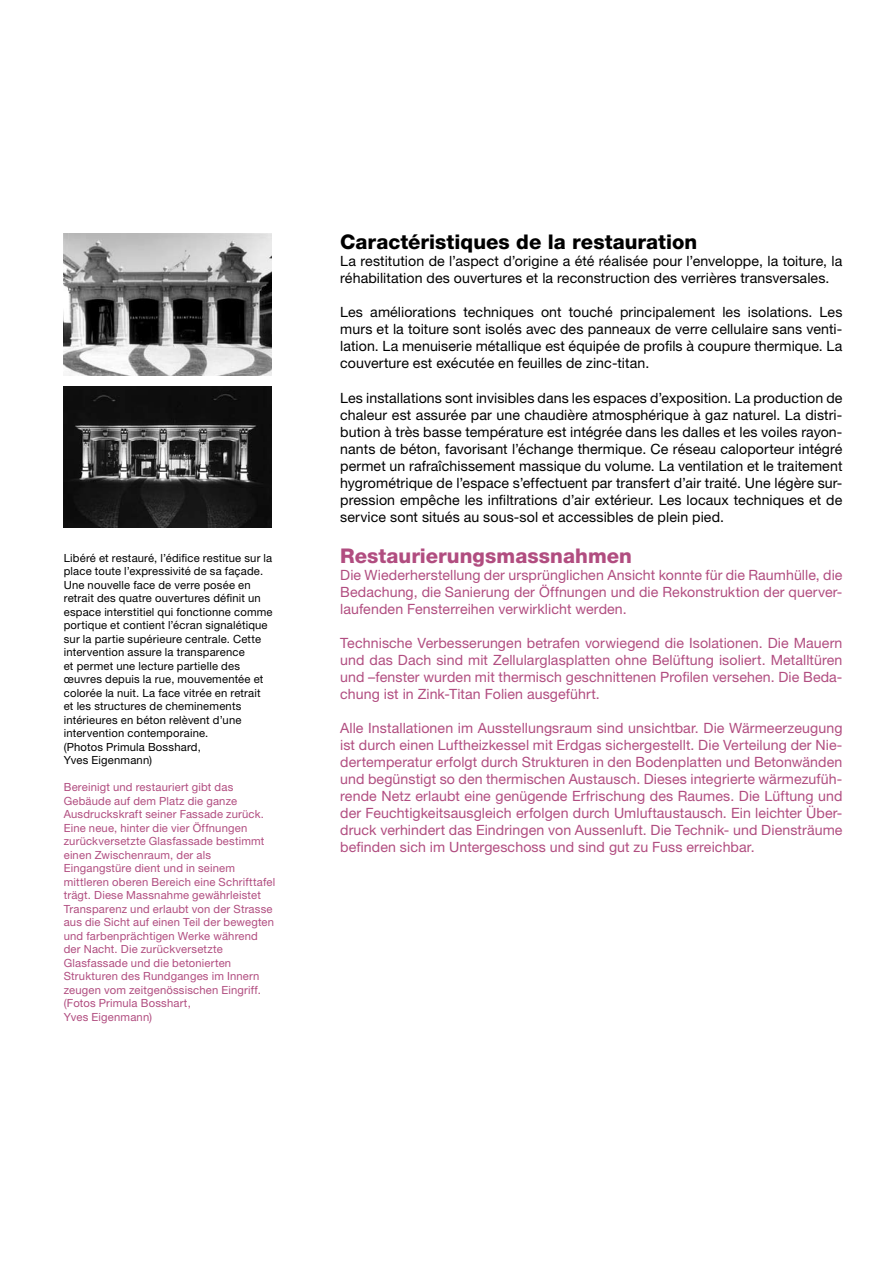
<style>
.page{position:relative;width:893px;height:1263px;background:#fff}
.page>*{position:absolute;margin:0;border:0;box-sizing:border-box;transform-origin:0 0}
.t1{font:800 20.25px "Helvetica Neue";color:#000}
.t2{font:800 20.25px "Helvetica Neue";letter-spacing:.005em;color:#b14d80}
.t3{font:14.1px/17px "Helvetica Neue";letter-spacing:.01em;color:#b14d80;text-align:justify}
.t4{font:14.1px/17px "Helvetica Neue";letter-spacing:.005em;color:#000;text-align:justify}
.t5{font:11.25px/13.5px "Helvetica Neue";letter-spacing:.015em;color:#b14d80}
.t6{font:11.25px/13.5px "Helvetica Neue";letter-spacing:.015em;color:#000}
</style>
<div class="page">
<img style="left:64px;top:386px;width:207px;height:141px">
<img style="left:64px;top:234px;width:207px;height:141px">
<p class="t6" style="left:64px;top:551px;width:210px">Libéré et restauré, l’édifice restitue sur la place toute l’expressivité de sa façade.<br>Une nouvelle face de verre posée en retrait des quatre ouvertures définit un espace interstitiel qui fonctionne comme portique et contient l’écran signalétique sur la partie supérieure centrale. Cette intervention assure la transparence<br>et permet une lecture partielle des œuvres depuis la rue, mouvementée et colorée la nuit. La face vitrée en retrait et les structures de cheminements intérieures en béton relèvent d’une intervention contemporaine.<br>(Photos Primula Bosshard,<br>Yves Eigenmann)</p>
<p class="t5" style="left:64px;top:780px;width:213px">Bereinigt und restauriert gibt das Gebäude auf dem Platz die ganze Ausdruckskraft seiner Fassade zurück.<br>Eine neue, hinter die vier Öffnungen zurückversetzte Glasfassade bestimmt einen Zwischenraum, der als Eingangstüre dient und in seinem mittleren oberen Bereich eine Schrifttafel trägt. Diese Massnahme gewährleistet Transparenz und erlaubt von der Strasse aus die Sicht auf einen Teil der bewegten und farbenprächtigen Werke während der Nacht. Die zurückversetzte Glasfassade und die betonierten Strukturen des Rundganges im Innern zeugen vom zeitgenössischen Eingriff. (Fotos Primula Bosshart,<br>Yves Eigenmann)</p>
<h1 class="t1" style="left:340px;top:230px;width:359px">Caractéristiques de la restauration</h1>
<p class="t4" style="left:340px;top:253px;width:504px">La restitution de l’aspect d’origine a été réalisée pour l’enveloppe, la toiture, la réhabilitation des ouvertures et la reconstruction des verrières transversales.</p>
<p class="t4" style="left:340px;top:304px;width:504px">Les améliorations techniques ont touché principalement les isolations. Les murs et la toiture sont isolés avec des panneaux de verre cellulaire sans venti&shy;lation. La menuiserie métallique est équipée de profils à coupure thermique. La couverture est exécutée en feuilles de zinc-titan.</p>
<p class="t4" style="left:340px;top:389px;width:504px">Les installations sont invisibles dans les espaces d’exposition. La production de chaleur est assurée par une chaudière atmosphérique à gaz naturel. La distri&shy;bution à très basse température est intégrée dans les dalles et les voiles rayon&shy;nants de béton, favorisant l’échange thermique. Ce réseau caloporteur intégré permet un rafraîchissement massique du volume. La ventilation et le traitement hygrométrique de l’espace s’effectuent par transfert d’air traité. Une légère sur&shy;pression empêche les infiltrations d’air extérieur. Les locaux techniques et de service sont situés au sous-sol et accessibles de plein pied.</p>
<h1 class="t2" style="left:340px;top:544px;width:293px">Restaurierungsmassnahmen</h1>
<p class="t3" style="left:340px;top:566px;width:504px">Die Wiederherstellung der ursprünglichen Ansicht konnte für die Raumhülle, die Bedachung, die Sanierung der Öffnungen und die Rekonstruktion der querver&shy;laufenden Fensterreihen verwirklicht werden.</p>
<p class="t3" style="left:340px;top:634px;width:504px">Technische Verbesserungen betrafen vorwiegend die Isolationen. Die Mauern und das Dach sind mit Zellularglasplatten ohne Belüftung isoliert. Metalltüren und –fenster wurden mit thermisch geschnittenen Profilen versehen. Die Beda&shy;chung ist in Zink-Titan Folien ausgeführt.</p>
<p class="t3" style="left:340px;top:719px;width:504px">Alle Installationen im Ausstellungsraum sind unsichtbar. Die Wärmeerzeugung ist durch einen Luftheizkessel mit Erdgas sichergestellt. Die Verteilung der Nie&shy;dertemperatur erfolgt durch Strukturen in den Bodenplatten und Betonwänden und begünstigt so den thermischen Austausch. Dieses integrierte wärmezufüh&shy;rende Netz erlaubt eine genügende Erfrischung des Raumes. Die Lüftung und der Feuchtigkeitsausgleich erfolgen durch Umluftaustausch. Ein leichter Über&shy;druck verhindert das Eindringen von Aussenluft. Die Technik- und Diensträume befinden sich im Untergeschoss und sind gut zu Fuss erreichbar.</p>
</div>
